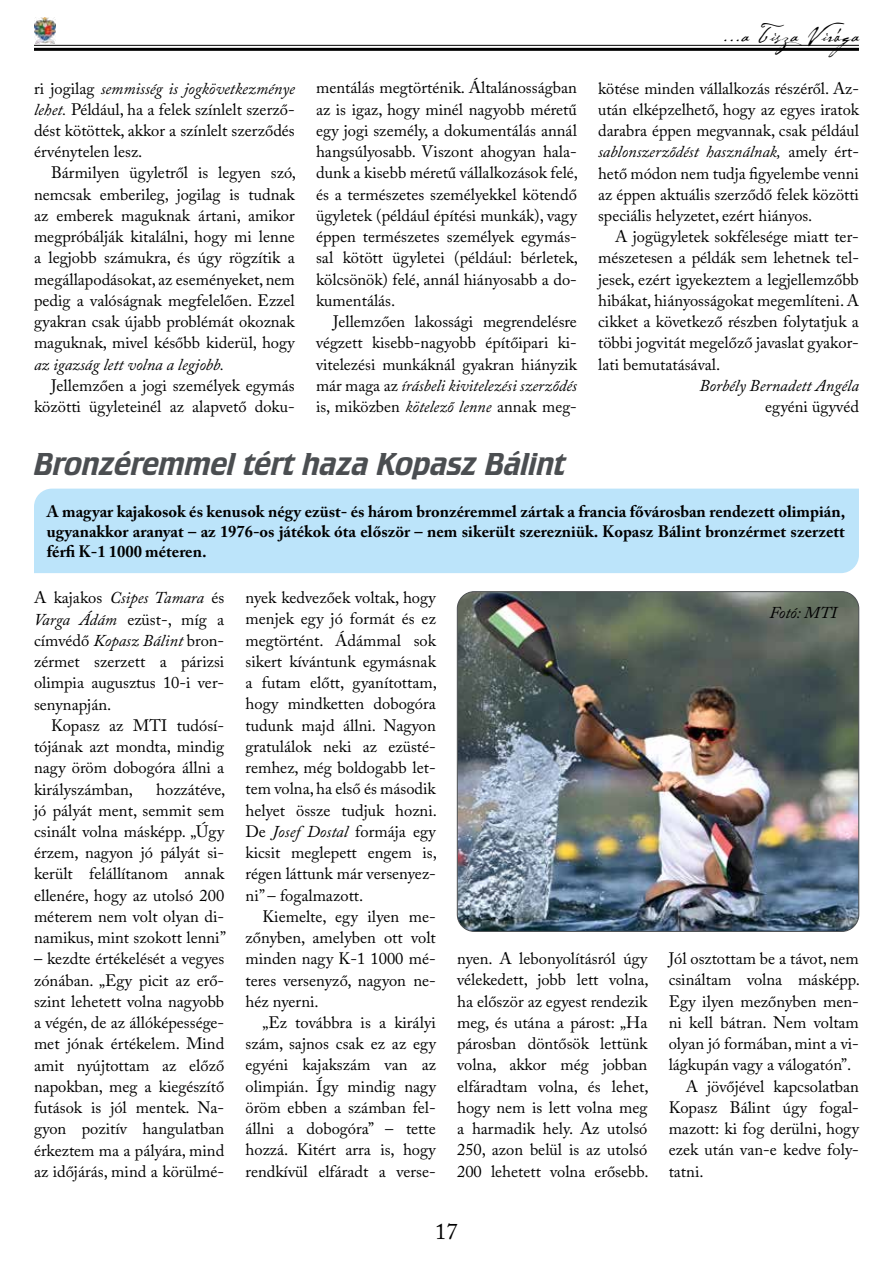
<style>
.page{position:relative;width:893px;height:1263px;background:#fff}
.page>*{position:absolute;margin:0;border:0;box-sizing:border-box;transform-origin:0 0}
.t1{font:33px "Crillee TOT";color:#4b4e51}
.t2{font:24px "Cezanne";letter-spacing:.04em;color:#000}
.t3{font:22.5px "Adobe Caslon Pro";color:#000}
.t4{font:16.5px/21.3px "Adobe Caslon Pro";color:#000;text-align:justify}
.t5{font:700 16.5px/19.8px "Adobe Caslon Pro";color:#000;text-align:justify}
.t6{font:italic 16.5px "Adobe Caslon Pro";color:#000}
.s1{font-style:italic}
</style>
<div class="page">
<hr style="left:34px;top:45px;width:825px;height:1px;background:#000">
<hr style="left:34px;top:48px;width:825px;height:3px;background:#000">
<img style="left:34px;top:17px;width:21px;height:26px">
<div style="left:34px;top:489px;width:825px;height:84px;background:#bce4fa"></div>
<img style="left:457px;top:592px;width:402px;height:339px">
<div style="left:457px;top:591px;width:402px;height:340px;border:1px solid #4b4e51;border-radius:17px"></div>
<p class="t4" style="left:34px;top:77px;width:262px">ri jogilag <span class="s1">semmisség is jogkövetkezménye lehet.</span> Például, ha a felek színlelt szerző&shy;dést kötöttek, akkor a színlelt szerződés érvénytelen lesz.</p>
<p class="t4" style="left:34px;top:162px;width:263px;text-indent:17px">Bármilyen ügyletről is legyen szó, nemcsak emberileg, jogilag is tudnak az emberek maguknak ártani, amikor megpróbálják kitalálni, hogy mi lenne a legjobb számukra, és úgy rögzítik a megállapodásokat, az eseményeket, nem pedig a valóságnak megfelelően. Ezzel gyakran csak újabb problémát okoznak maguknak, mivel később kiderül, hogy</p>
<p class="t6" style="left:34px;top:354px;width:192px">az igazság lett volna a legjobb.</p>
<p class="t4" style="left:34px;top:374px;width:262px;text-align:right">Jellemzően a jogi személyek egymás közötti ügyleteinél az alapvető doku-</p>
<p class="t4" style="left:316px;top:77px;width:263px">mentálás megtörténik. Általánosságban az is igaz, hogy minél nagyobb méretű egy jogi személy, a dokumentálás annál hangsúlyosabb. Viszont ahogyan hala&shy;dunk a kisebb méretű vállalkozások felé, és a természetes személyekkel kötendő ügyletek (például építési munkák), vagy éppen természetes személyek egymás&shy;sal kötött ügyletei (például: bérletek, kölcsönök) felé, annál hiányosabb a do&shy;kumentálás.</p>
<p class="t4" style="left:316px;top:311px;width:262px;text-indent:17px">Jellemzően lakossági megrendelésre végzett kisebb-nagyobb építőipari ki&shy;vitelezési munkáknál gyakran hiányzik már maga az <span class="s1">írásbeli kivitelezési szerződés </span>is, miközben <span class="s1">kötelező lenne</span> annak meg-</p>
<h1 class="t1" style="left:34px;top:445px;width:533px">Bronzéremmel tért haza Kopasz Bálint</h1>
<h2 class="t2" style="left:723px;top:19px;width:143px">...a Tisza Virága</h2>
<p class="t4" style="left:598px;top:77px;width:262px">kötése minden vállalkozás részéről. Az&shy;után elképzelhető, hogy az egyes iratok darabra éppen megvannak, csak például <span class="s1">sablonszerződést használnak,</span> amely ért&shy;hető módon nem tudja figyelembe venni az éppen aktuális szerződő felek közötti speciális helyzetet, ezért hiányos.</p>
<p class="t4" style="left:598px;top:226px;width:262px;text-indent:17px">A jogügyletek sokfélesége miatt ter&shy;mészetesen a példák sem lehetnek tel&shy;jesek, ezért igyekeztem a legjellemzőbb hibákat, hiányosságokat megemlíteni. A cikket a következő részben folytatjuk a többi jogvitát megelőző javaslat gyakor&shy;lati bemutatásával.</p>
<p class="t6" style="left:699px;top:376px;width:161px">Borbély Bernadett Angéla</p>
<p class="t4" style="left:765px;top:396px;width:95px">egyéni ügyvéd</p>
<p class="t5" style="left:47px;top:501px;width:800px">A magyar kajakosok és kenusok négy ezüst- és három bronzéremmel zártak a francia fővárosban rendezett olimpián, ugyanakkor aranyat – az 1976-os játékok óta először – nem sikerült szerezniük. Kopasz Bálint bronzérmet szerzett férfi K-1 1000 méteren.</p>
<p class="t4" style="left:34px;top:587px;width:192px">A kajakos <span class="s1">Csipes Tamara</span> és <span class="s1">Varga Ádám</span> ezüst-, míg a címvédő <span class="s1">Kopasz Bálint</span> bron&shy;zérmet szerzett a párizsi olimpia augusztus 10-i ver&shy;senynapján.</p>
<p class="t4" style="left:34px;top:714px;width:192px;text-indent:17px">Kopasz az MTI tudósí&shy;tójának azt mondta, mindig nagy öröm dobogóra állni a királyszámban,</p>
<p class="t4" style="left:34px;top:778px;width:193px;text-indent:122px">hozzátéve, jó pályát ment, semmit sem csinált volna másképp. „Úgy érzem, nagyon jó pályát si&shy;került felállítanom annak ellenére, hogy az utolsó 200 méterem nem volt olyan di&shy;namikus, mint szokott lenni”</p>
<p class="t4" style="left:34px;top:948px;width:192px">– kezdte értékelését a vegyes zónában. „Egy picit az erő&shy;szint lehetett volna nagyobb a végén, de az állóképessége&shy;met jónak értékelem. Mind amit nyújtottam az előző napokban, meg a kiegészítő futások is jól mentek. Na&shy;gyon pozitív hangulatban érkeztem ma a pályára, mind az időjárás, mind a körülmé-</p>
<p class="t4" style="left:246px;top:587px;width:193px">nyek kedvezőek voltak, hogy menjek egy jó formát és ez megtörtént. Ádámmal sok sikert kívántunk egymásnak a futam előtt, gyanítottam, hogy mindketten dobogóra tudunk majd állni. Nagyon gratulálok neki az ezüsté&shy;remhez, még boldogabb let&shy;tem volna, ha első és második helyet össze tudjuk hozni.<br>De <span class="s1">Josef Dostal</span> formája egy kicsit meglepett engem is, régen láttunk már versenyez&shy;ni” – fogalmazott.</p>
<p class="t4" style="left:246px;top:905px;width:192px;text-indent:17px">Kiemelte, egy ilyen me&shy;zőnyben, amelyben ott volt minden nagy K-1 1000 mé&shy;teres versenyző, nagyon ne&shy;héz nyerni.</p>
<p class="t4" style="left:246px;top:1012px;width:192px;text-indent:17px">„Ez továbbra is a királyi szám, sajnos csak ez az egy egyéni kajakszám van az olimpián. Így mindig nagy öröm ebben a számban fel&shy;állni a dobogóra” – tette hozzá. Kitért arra is, hogy rendkívül elfáradt a verse-</p>
<p class="t6" style="left:769px;top:603px;width:69px">Fotó: MTI</p>
<p class="t4" style="left:457px;top:948px;width:193px">nyen. A lebonyolításról úgy vélekedett, jobb lett volna, ha először az egyest rendezik meg, és utána a párost: „Ha párosban döntősök lettünk volna, akkor még jobban elfáradtam volna, és lehet, hogy nem is lett volna meg a harmadik hely. Az utolsó 250, azon belül is az utolsó 200 lehetett volna erősebb.</p>
<p class="t4" style="left:669px;top:948px;width:192px">Jól osztottam be a távot, nem</p>
<p class="t4" style="left:669px;top:969px;width:193px">csináltam volna másképp.</p>
<p class="t4" style="left:669px;top:990px;width:192px">Egy ilyen mezőnyben men-</p>
<p class="t4" style="left:669px;top:1011px;width:192px">ni kell bátran. Nem voltam</p>
<p class="t4" style="left:669px;top:1033px;width:192px">olyan jó formában, mint a vi-</p>
<p class="t4" style="left:669px;top:1054px;width:184px">lágkupán vagy a válogatón”.</p>
<p class="t4" style="left:686px;top:1075px;width:175px">A jövőjével kapcsolatban</p>
<p class="t4" style="left:669px;top:1096px;width:192px">Kopasz Bálint úgy fogal-</p>
<p class="t4" style="left:669px;top:1118px;width:192px">mazott: ki fog derülni, hogy</p>
<p class="t4" style="left:669px;top:1139px;width:192px">ezek után van-e kedve foly-</p>
<p class="t4" style="left:669px;top:1160px;width:36px">tatni.</p>
<h3 class="t3" style="left:435px;top:1218px;width:24px">17</h3>
</div>
